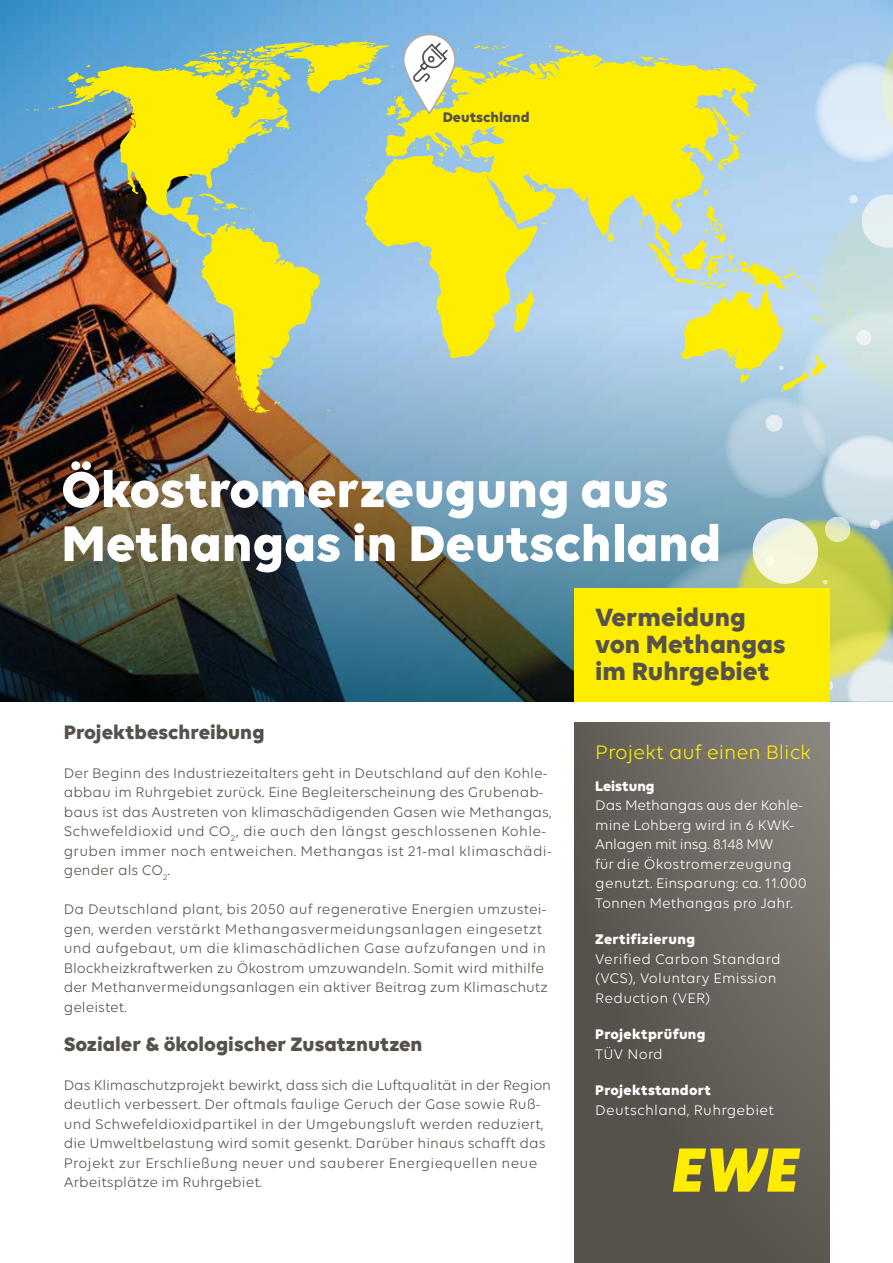
<style>
.page{position:relative;width:893px;height:1263px;background:#fff}
.page>*{position:absolute;margin:0;border:0;box-sizing:border-box;transform-origin:0 0}
.t1{font:700 54px/54px "Volte";color:#fff}
.t2{font:700 27px/27px "Volte";color:#56524b}
.t3{font:700 21px "Volte";color:#56524b}
.t4{font:21px "Volte";color:#ffed00}
.t5{font:15px/19.5px "Volte";color:#56524b}
.t6{font:15px/19.5px "Volte";color:#fff}
.t7{font:15px/19.5px "Volte";letter-spacing:.02em;color:#fff}
.t8{font:700 15px "Volte";letter-spacing:.02em;color:#fff}
.t9{font:700 15px "Volte";color:#56524b}
.t10{font:700 15px "Volte";color:#fff}
</style>
<div class="page">
<img style="left:0;top:0;width:893px;height:231px">
<img style="left:0;top:231px;width:613px;height:471px">
<svg style="left:811px;top:0;width:82px;height:177px;background:#bad6ee"></svg>
<svg style="left:613px;top:191px;width:280px;height:511px;background:#abc5bc"></svg>
<svg style="left:574px;top:723px;width:255px;height:540px;background:#65615a"></svg>
<div style="left:574px;top:588px;width:255px;height:114px;background:#ffed00"></div>
<img style="left:25px;top:42px;width:832px;height:379px">
<svg style="left:404px;top:34px;width:51px;height:79px"></svg>
<div style="left:403px;top:34px;width:53px;height:80px;border:2px solid #b0acaa;border-radius:26px"></div>
<svg style="left:411px;top:41px;width:38px;height:43px"></svg>
<svg style="left:673px;top:1148px;width:127px;height:44px;background:#c1b51d"></svg>
<p class="t9" style="left:443px;top:108px;width:88px">Deutschland</p>
<h1 class="t1" style="left:61px;top:461px;width:661px">Ökostromerzeugung aus<br>Methangas in Deutschland</h1>
<h3 class="t3" style="left:64px;top:719px;width:202px">Projektbeschreibung</h3>
<p class="t5" style="left:64px;top:763px;width:489px">Der Beginn des Industriezeitalters geht in Deutschland auf den Kohle&shy;abbau im Ruhrgebiet zurück. Eine Begleiterscheinung des Grubenab&shy;baus ist das Austreten von klimaschädigenden Gasen wie Methangas, Schwefeldioxid und CO<sub>2</sub> , die auch den längst geschlossenen Kohle&shy;gruben immer noch entweichen. Methangas ist 21-mal klimaschädi&shy;gender als CO<sub>2</sub>.</p>
<p class="t5" style="left:64px;top:899px;width:486px">Da Deutschland plant, bis 2050 auf regenerative Energien umzustei&shy;gen, werden verstärkt Methangasvermeidungsanlagen eingesetzt und aufgebaut, um die klimaschädlichen Gase aufzufangen und in Blockheizkraftwerken zu Ökostrom umzuwandeln. Somit wird mithilfe der Methanvermeidungsanlagen ein aktiver Beitrag zum Klimaschutz geleistet.</p>
<h3 class="t3" style="left:64px;top:1031px;width:360px">Sozialer &amp; ökologischer Zusatznutzen</h3>
<p class="t5" style="left:64px;top:1075px;width:489px">Das Klimaschutzprojekt bewirkt, dass sich die Luftqualität in der Region deutlich verbessert. Der oftmals faulige Geruch der Gase sowie Ruß&shy;und Schwefeldioxidpartikel in der Umgebungsluft werden reduziert, die Umweltbelastung wird somit gesenkt. Darüber hinaus schafft das Projekt zur Erschließung neuer und sauberer Energiequellen neue Arbeitsplätze im Ruhrgebiet.</p>
<h2 class="t2" style="left:595px;top:603px;width:192px">Vermeidung von Methangas im Ruhrgebiet</h2>
<h3 class="t4" style="left:595px;top:740px;width:217px">Projekt auf einen Blick</h3>
<p class="t10" style="left:595px;top:777px;width:61px">Leistung</p>
<p class="t6" style="left:595px;top:795px;width:213px">Das Methangas aus der Kohle&shy;mine Lohberg wird in 6 KWK-<br>Anlagen mit insg. 8.148 MW<br>für die Ökostromerzeugung genutzt. Einsparung: ca. 11.000<br>Tonnen Methangas pro Jahr.</p>
<p class="t8" style="left:595px;top:930px;width:101px">Zertifizierung</p>
<p class="t7" style="left:595px;top:949px;width:187px">Verified Carbon Standard (VCS), Voluntary Emission<br>Reduction (VER)</p>
<p class="t8" style="left:595px;top:1025px;width:112px">Projektprüfung</p>
<p class="t6" style="left:595px;top:1044px;width:69px">TÜV Nord</p>
<p class="t8" style="left:595px;top:1081px;width:117px">Projektstandort</p>
<p class="t7" style="left:595px;top:1100px;width:180px">Deutschland, Ruhrgebiet</p>
</div>
